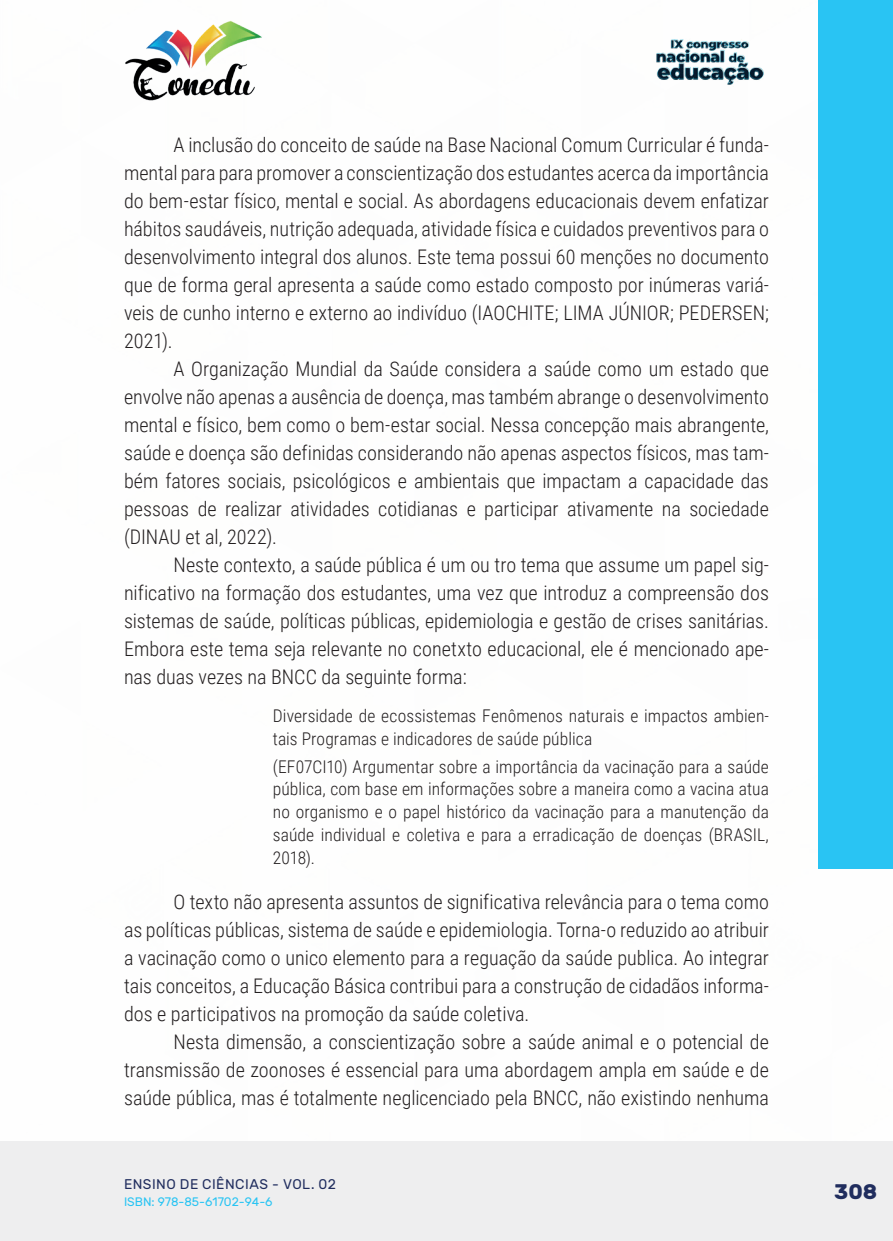
<style>
.page{position:relative;width:893px;height:1241px;background:#fff}
.page>*{position:absolute;margin:0;border:0;box-sizing:border-box;transform-origin:0 0}
.t1{font:700 21px "Rubik";color:#202d5e}
._9_CORPO{font:300 20.12px/28px "Roboto Condensed";color:#231f20;text-align:justify}
._16_CITACAO{font:300 17.5px/22.8px "Roboto Condensed";letter-spacing:.005em;color:#231f20}
.t2{font:14px "Rubik";letter-spacing:.035em;color:#202d5e}
.t3{font:12.25px "Rubik";color:#29c4f3}
</style>
<div class="page">
<div style="left:0;top:1141px;width:893px;height:99px;background:#eeeeef"></div>
<div style="left:819px;top:0;width:74px;height:868px;background:#29c4f3"></div>
<img style="left:125px;top:20px;width:137px;height:81px">
<img style="left:656px;top:39px;width:108px;height:46px">
<p class="_9_CORPO" style="left:124px;top:130px;width:646px;text-indent:50px">A inclusão do conceito de saúde na Base Nacional Comum Curricular é funda&shy;mental para para promover a conscientização dos estudantes acerca da importância do bem-estar físico, mental e social. As abordagens educacionais devem enfatizar hábitos saudáveis, nutrição adequada, atividade física e cuidados preventivos para o desenvolvimento integral dos alunos. Este tema possui 60 menções no documento que de forma geral apresenta a saúde como estado composto por inúmeras variá&shy;veis de cunho interno e externo ao indivíduo (IAOCHITE; LIMA JÚNIOR; PEDERSEN; 2021).</p>
<p class="_9_CORPO" style="left:124px;top:354px;width:646px;text-indent:50px">A Organização Mundial da Saúde considera a saúde como um estado que envolve não apenas a ausência de doença, mas também abrange o desenvolvimento mental e físico, bem como o bem-estar social. Nessa concepção mais abrangente, saúde e doença são definidas considerando não apenas aspectos físicos, mas tam&shy;bém fatores sociais, psicológicos e ambientais que impactam a capacidade das pessoas de realizar atividades cotidianas e participar ativamente na sociedade (DINAU et al, 2022).</p>
<p class="_9_CORPO" style="left:124px;top:550px;width:646px;text-indent:50px">Neste contexto, a saúde pública é um ou tro tema que assume um papel sig&shy;nificativo na formação dos estudantes, uma vez que introduz a compreensão dos sistemas de saúde, políticas públicas, epidemiologia e gestão de crises sanitárias.<br>Embora este tema seja relevante no conetxto educacional, ele é mencionado ape&shy;nas duas vezes na BNCC da seguinte forma:</p>
<p class="_16_CITACAO" style="left:273px;top:703px;width:498px">Diversidade de ecossistemas Fenômenos naturais e impactos ambien&shy;tais Programas e indicadores de saúde pública</p>
<p class="_16_CITACAO" style="left:273px;top:754px;width:498px;text-align:justify">(EF07CI10) Argumentar sobre a importância da vacinação para a saúde pública, com base em informações sobre a maneira como a vacina atua no organismo e o papel histórico da vacinação para a manutenção da saúde individual e coletiva e para a erradicação de doenças (BRASIL, 2018).</p>
<p class="_9_CORPO" style="left:124px;top:886px;width:646px;text-indent:50px">O texto não apresenta assuntos de significativa relevância para o tema como as políticas públicas, sistema de saúde e epidemiologia. Torna-o reduzido ao atribuir a vacinação como o unico elemento para a reguação da saúde publica. Ao integrar tais conceitos, a Educação Básica contribui para a construção de cidadãos informa&shy;dos e participativos na promoção da saúde coletiva.</p>
<p class="_9_CORPO" style="left:124px;top:1026px;width:646px;text-indent:50px">Nesta dimensão, a conscientização sobre a saúde animal e o potencial de transmissão de zoonoses é essencial para uma abordagem ampla em saúde e de saúde pública, mas é totalmente neglicenciado pela BNCC, não existindo nenhuma</p>
<p class="t2" style="left:124px;top:1175px;width:213px">ENSINO DE CIÊNCIAS - VOL. 02</p>
<p class="t3" style="left:124px;top:1194px;width:150px">ISBN: 978-85-61702-94-6</p>
<p class="t1" style="left:834px;top:1179px;width:45px">308</p>
</div>
